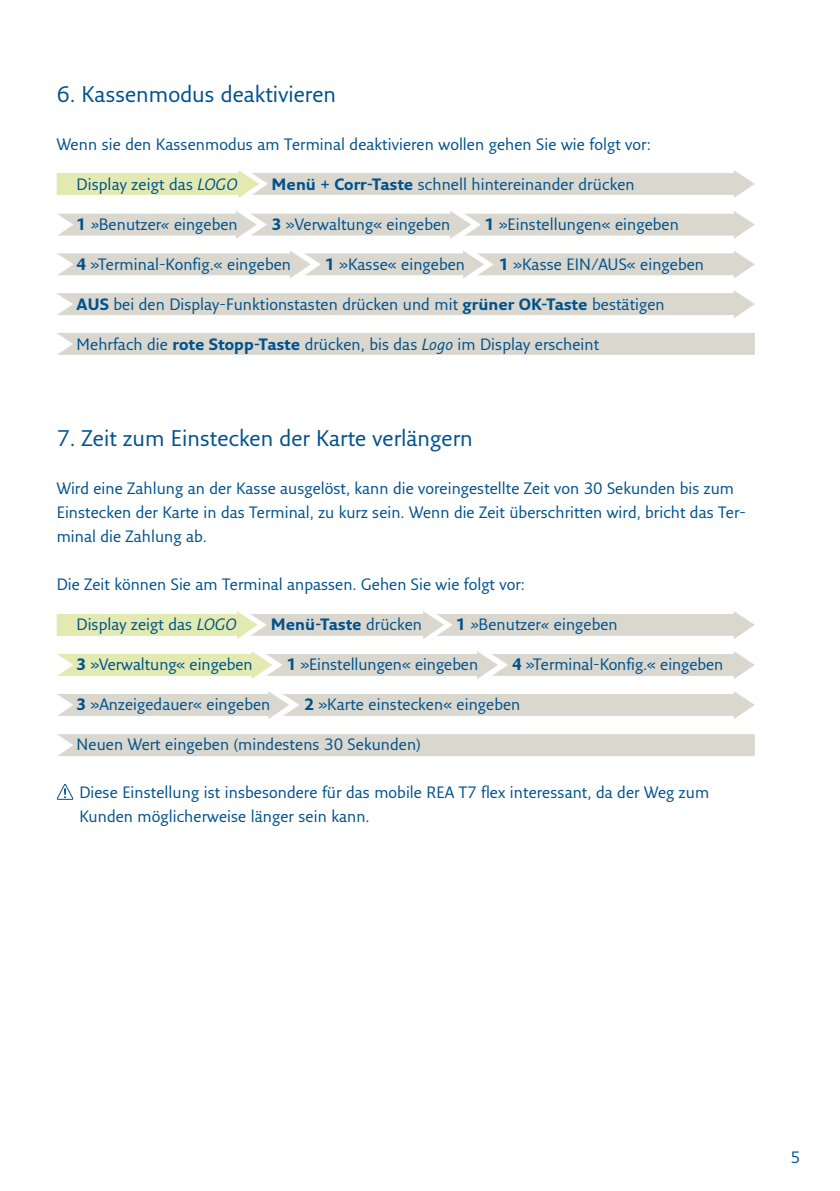
<style>
.page{position:relative;width:840px;height:1191px;background:#fff}
.page>*{position:absolute;margin:0;border:0;box-sizing:border-box;transform-origin:0 0}
.Fließtext{font:22px "Fresco Sans Plus Pro";color:#00528d}
.Fließtext-2{font:16px/24px "Fresco Sans Plus Pro";color:#00528d}
.Fließtext-3{font:700 16px "Fresco Sans Plus Pro";color:#00528d}
.s1{font-style:italic}
.s2{font-weight:700}
.s3{font-weight:400}
</style>
<div class="page">
<svg style="left:57px;top:170px;width:697px;height:28px"></svg>
<svg style="left:57px;top:290px;width:697px;height:28px"></svg>
<div style="left:57px;top:333px;width:697px;height:22px;background:#dad7ce"></div>
<svg style="left:57px;top:211px;width:697px;height:28px"></svg>
<svg style="left:57px;top:251px;width:697px;height:27px"></svg>
<svg style="left:57px;top:611px;width:697px;height:28px"></svg>
<svg style="left:57px;top:691px;width:697px;height:28px"></svg>
<div style="left:57px;top:734px;width:697px;height:22px;background:#dad7ce"></div>
<svg style="left:57px;top:651px;width:697px;height:28px"></svg>
<svg style="left:56px;top:784px;width:18px;height:16px"></svg>
<p class="Fließtext" style="left:57px;top:80px;width:281px">6. Kassenmodus deaktivieren</p>
<p class="Fließtext-2" style="left:57px;top:132px;width:595px">Wenn sie den Kassenmodus am Terminal deaktivieren wollen gehen Sie wie folgt vor:</p>
<p class="Fließtext-2" style="left:77px;top:172px;width:162px">Display zeigt das <span class="s1">LOGO</span></p>
<p class="Fließtext-2" style="left:271px;top:172px;width:364px"><span class="s2">Menü + Corr-Taste</span> schnell hintereinander drücken</p>
<p class="Fließtext-2" style="left:77px;top:212px;width:162px"><span class="s2">1</span> <span class="s1">»</span>Benutzer<span class="s1">«</span> eingeben</p>
<p class="Fließtext-2" style="left:272px;top:212px;width:180px"><span class="s2">3</span> »Verwaltung« eingeben</p>
<p class="Fließtext-2" style="left:484px;top:212px;width:196px"><span class="s2">1</span> »Einstellungen« eingeben</p>
<p class="Fließtext-2" style="left:77px;top:252px;width:216px"><span class="s2">4</span> »Terminal-Konfig.« eingeben</p>
<p class="Fließtext-2" style="left:325px;top:252px;width:141px"><span class="s2">1</span> »Kasse« eingeben</p>
<p class="Fließtext-2" style="left:499px;top:252px;width:206px"><span class="s2">1</span> »Kasse EIN/AUS« eingeben</p>
<p class="Fließtext-2" style="left:77px;top:292px;width:589px"><span class="s2">AUS</span> bei den Display-Funktionstasten drücken und mit <span class="s2">grüner OK-Taste</span> bestätigen</p>
<p class="Fließtext-2" style="left:77px;top:332px;width:524px">Mehrfach die <span class="s2">rote Stopp-Taste</span> drücken, bis das <span class="s1">Logo</span> im Display erscheint</p>
<p class="Fließtext" style="left:57px;top:424px;width:417px">7. Zeit zum Einstecken der Karte verlängern</p>
<p class="Fließtext-2" style="left:57px;top:476px;width:690px">Wird eine Zahlung an der Kasse ausgelöst, kann die voreingestellte Zeit von 30 Sekunden bis zum<br>Einstecken der Karte in das Terminal, zu kurz sein. Wenn die Zeit überschritten wird, bricht das Ter&shy;minal die Zahlung ab.</p>
<p class="Fließtext-2" style="left:57px;top:572px;width:469px">Die Zeit können Sie am Terminal anpassen. Gehen Sie wie folgt vor:</p>
<p class="Fließtext-2" style="left:77px;top:612px;width:161px">Display zeigt das <span class="s1">LOGO</span></p>
<p class="Fließtext-3" style="left:271px;top:614px;width:153px">Menü-Taste <span class="s3">drücken</span></p>
<p class="Fließtext-2" style="left:456px;top:612px;width:163px"><span class="s2">1</span> <span class="s1">»</span>Benutzer<span class="s1">«</span> eingeben</p>
<p class="Fließtext-2" style="left:77px;top:652px;width:177px"><span class="s2">3</span> »Verwaltung« eingeben</p>
<p class="Fließtext-2" style="left:286px;top:652px;width:193px"><span class="s2">1</span> »Einstellungen« eingeben</p>
<p class="Fließtext-2" style="left:512px;top:652px;width:213px"><span class="s2">4</span> »Terminal-Konfig.« eingeben</p>
<p class="Fließtext-2" style="left:77px;top:692px;width:195px"><span class="s2">3</span> »Anzeigedauer« eingeben</p>
<p class="Fließtext-2" style="left:304px;top:692px;width:217px"><span class="s2">2</span> »Karte einstecken« eingeben</p>
<p class="Fließtext-2" style="left:77px;top:732px;width:345px">Neuen Wert eingeben (mindestens 30 Sekunden)</p>
<p class="Fließtext-2" style="left:79px;top:780px;width:631px">Diese Einstellung ist insbesondere für das mobile REA T7 flex interessant, da der Weg zum<br>Kunden möglicherweise länger sein kann.</p>
<p class="Fließtext-2" style="left:790px;top:1144px;width:11px">5</p>
</div>
